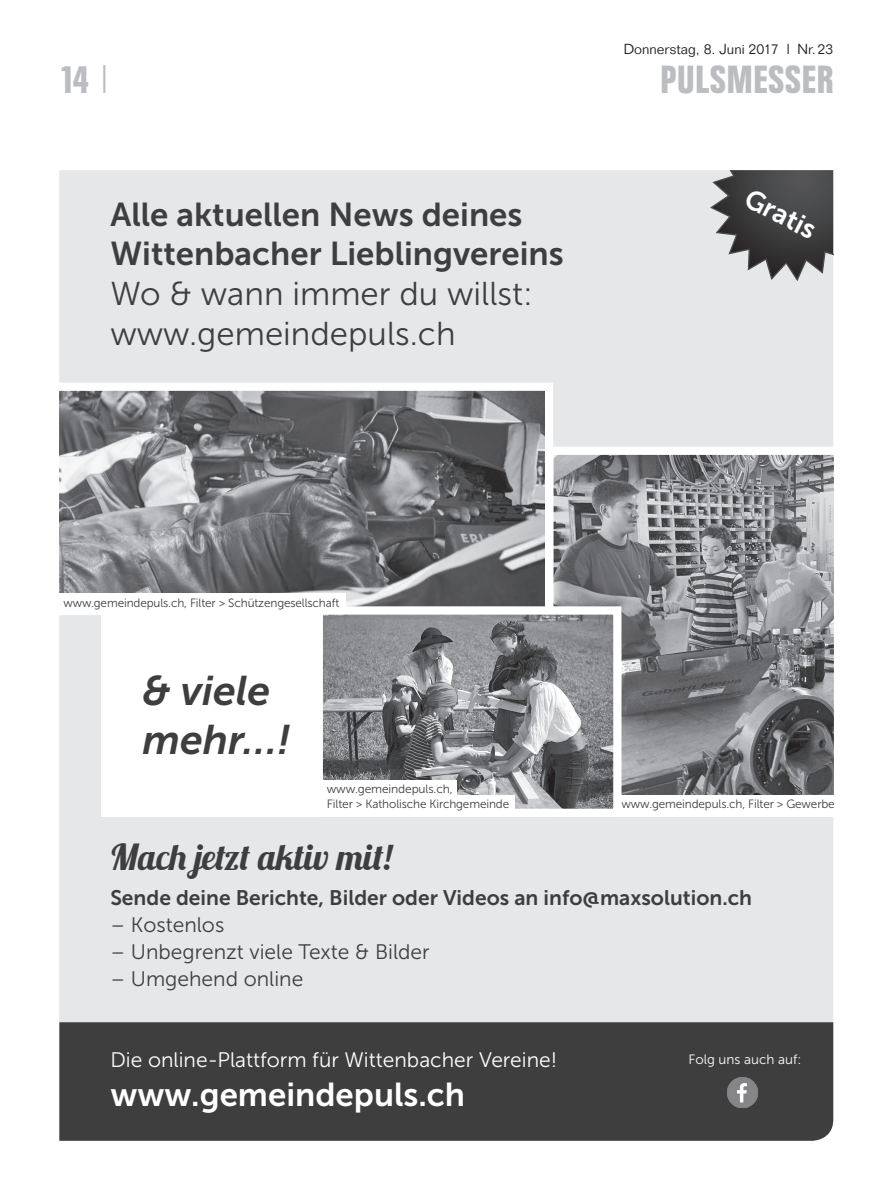
<style>
.page{position:relative;width:893px;height:1191px;background:#fff}
.page>*{position:absolute;margin:0;border:0;box-sizing:border-box;transform-origin:0 0}
.t1{font:italic 41.25px/49.5px "Museo Sans 700";color:#3e3e3f}
.t2{font:700 39px "Folio Condensed BQ";letter-spacing:.03em;color:#bcbdc0}
.t3{font:36px "Lobster 1.3";color:#3e3e3f}
.t4{font:33px/39.6px "Museo Sans 700";color:#3e3e3f}
.t5{font:33px/39.6px "Museo Sans 300";color:#3e3e3f}
.t6{font:33px "Museo Sans 700";color:#fff}
.t7{font:27.3px "Museo Sans 700";color:#fff}
.t8{font:21px "Museo Sans 700";color:#3e3e3f}
.t9{font:21px "Museo Sans 300";color:#3e3e3f}
.t10{font:21px "Museo Sans 300";color:#fff}
.t11{font:300 14.25px "Folio";color:#231f20}
.t12{font:13.5px "Museo Sans 300";color:#fff}
.t13{font:12px/15px "Museo Sans 300";letter-spacing:-.01em;color:#3e3e3f}
.s1{font-family:"Folio";font-weight:300}
</style>
<div class="page">
<div style="left:59px;top:170px;width:774px;height:852px;background:#e6e7e9"></div>
<div style="left:59px;top:1022px;width:774px;height:118px;background:#3e3e3f"></div>
<img style="left:727px;top:1077px;width:30px;height:30px">
<svg style="left:710px;top:170px;width:123px;height:111px;background:#69696b"></svg>
<div style="left:101px;top:606px;width:222px;height:211px;background:#fff"></div>
<svg style="left:557px;top:442px;width:277px;height:379px;background:#898a8c"></svg>
<div style="left:617px;top:795px;width:224px;height:17px;background:#fff"></div>
<svg style="left:59px;top:378px;width:498px;height:241px;background:#87888a"></svg>
<svg style="left:311px;top:602px;width:315px;height:219px;background:#949597"></svg>
<div style="left:59px;top:593px;width:287px;height:18px;background:#fff"></div>
<div style="left:320px;top:795px;width:194px;height:17px;background:#fff"></div>
<div style="left:320px;top:780px;width:137px;height:17px;background:#fff"></div>
<h2 class="t2" style="left:60px;top:58px;width:51px">14 <span class="s1">|</span></h2>
<h3 class="t4" style="left:110px;top:194px;width:455px">Alle aktuellen News deines<br>Wittenbacher Lieblingvereins</h3>
<h3 class="t5" style="left:110px;top:274px;width:424px">Wo &amp; wann immer du willst: www.gemeindepuls.ch</h3>
<p class="t11" style="left:624px;top:40px;width:211px">Donnerstag, 8. Juni 2017 l Nr.23</p>
<h2 class="t2" style="left:661px;top:58px;width:174px">PULSMESSER</h2>
<h3 class="t7" style="left:754px;top:183px;width:77px;rotate:27deg">Gratis</h3>
<p class="t13" style="left:63px;top:595px;width:277px">www.gemeindepuls.ch, Filter &gt; Schützengesellschaft</p>
<h1 class="t1" style="left:142px;top:665px;width:150px">&amp; viele mehr…!</h1>
<p class="t13" style="left:327px;top:782px;width:184px">www.gemeindepuls.ch,<br>Filter &gt; Katholische Kirchgemeinde</p>
<p class="t13" style="left:622px;top:797px;width:215px">www.gemeindepuls.ch, Filter &gt; Gewerbe</p>
<h3 class="t3" style="left:110px;top:834px;width:283px">Mach jetzt aktiv mit!</h3>
<h3 class="t8" style="left:110px;top:885px;width:643px">Sende deine Berichte, Bilder oder Videos an info@maxsolution.ch</h3>
<h3 class="t9" style="left:110px;top:913px;width:115px">– Kostenlos</h3>
<h3 class="t9" style="left:110px;top:940px;width:321px">– Unbegrenzt viele Texte &amp; Bilder</h3>
<h3 class="t9" style="left:110px;top:967px;width:194px">– Umgehend online</h3>
<h3 class="t10" style="left:110px;top:1048px;width:448px">Die online-Plattform für Wittenbacher Vereine!</h3>
<p class="t12" style="left:688px;top:1051px;width:114px">Folg uns auch auf:</p>
<h3 class="t6" style="left:110px;top:1075px;width:356px">www.gemeindepuls.ch</h3>
</div>
